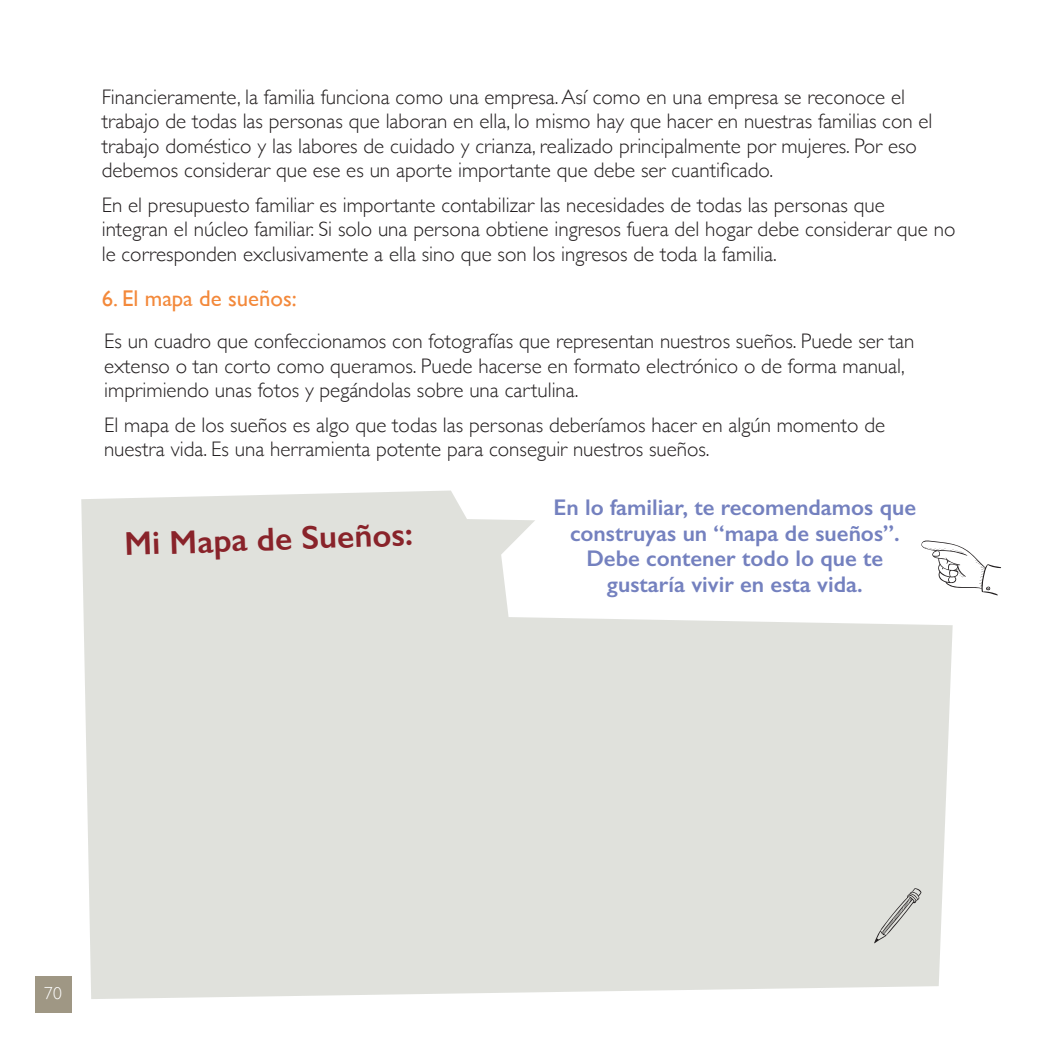
<style>
.page{position:relative;width:1042px;height:1042px;background:#fff}
.page>*{position:absolute;margin:0;border:0;box-sizing:border-box;transform-origin:0 0}
.t1{font:600 33.25px "Gill Sans";color:#89232a}
.t2{font:600 22.75px/25.7px "Gill Sans";color:#7481bf;text-align:center}
.t3{font:22.75px "Gill Sans";color:#f3893b}
.t4{font:300 21px/24.5px "Gill Sans";color:#231f20}
.t5{font:300 17.5px "Gill Sans";color:#fff}
</style>
<div class="page">
<div style="left:35px;top:976px;width:36px;height:37px;background:#9f9784"></div>
<svg style="left:952px;top:544px;width:49px;height:51px"></svg>
<svg style="left:81px;top:490px;width:871px;height:509px;fill:#e0e1dc"></svg>
<svg style="left:874px;top:888px;width:47px;height:55px;background:#cecfca"></svg>
<p class="t4" style="left:102px;top:84px;width:832px">Financieramente, la familia funciona como una empresa. Así como en una empresa se reconoce el trabajo de todas las personas que laboran en ella, lo mismo hay que hacer en nuestras familias con el trabajo doméstico y las labores de cuidado y crianza, realizado principalmente por mujeres. Por eso debemos considerar que ese es un aporte importante que debe ser cuantificado.</p>
<p class="t4" style="left:102px;top:192px;width:855px">En el presupuesto familiar es importante contabilizar las necesidades de todas las personas que integran el núcleo familiar. Si solo una persona obtiene ingresos fuera del hogar debe considerar que no le corresponden exclusivamente a ella sino que son los ingresos de toda la familia.</p>
<p class="t3" style="left:102px;top:285px;width:197px">6. El mapa de sueños:</p>
<p class="t4" style="left:104px;top:328px;width:811px">Es un cuadro que confeccionamos con fotografías que representan nuestros sueños. Puede ser tan extenso o tan corto como queramos. Puede hacerse en formato electrónico o de forma manual, imprimiendo unas fotos y pegándolas sobre una cartulina.</p>
<p class="t4" style="left:104px;top:412px;width:782px">El mapa de los sueños es algo que todas las personas deberíamos hacer en algún momento de nuestra vida. Es una herramienta potente para conseguir nuestros sueños.</p>
<p class="t2" style="left:553px;top:494px;width:364px">En lo familiar, te recomendamos que construyas un “mapa de sueños”.<br>Debe contener todo lo que te gustaría vivir en esta vida.</p>
<h1 class="t1" style="left:124px;top:524px;width:290px;rotate:-2deg">Mi Mapa de Sueños:</h1>
<p class="t5" style="left:44px;top:979px;width:19px">70</p>
</div>
